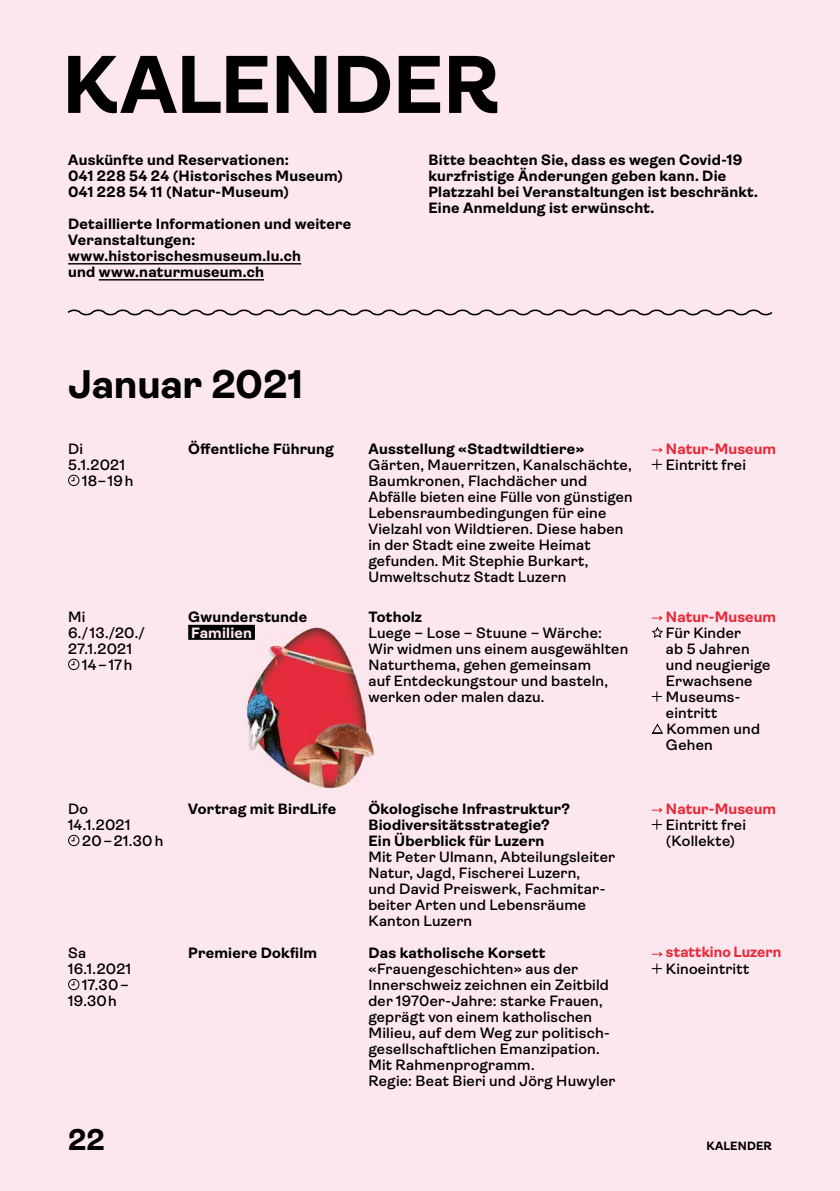
<style>
.page{position:relative;width:840px;height:1191px;background:#fff}
.page>*{position:absolute;margin:0;border:0;box-sizing:border-box;transform-origin:0 0}
.t1{font:700 82px "Ambit";letter-spacing:-.005em;color:#000}
.t2{font:700 40px "Ambit";letter-spacing:-.005em;color:#000}
.t3{font:700 30px "Ambit";color:#000}
.t4{font:600 15px/16px "Ambit";letter-spacing:.015em;color:#000}
.t5{font:700 15px/16px "Ambit";letter-spacing:.015em;color:#000}
.t6{font:700 15px "Ambit";letter-spacing:.005em;color:#e52c3b}
.t7{font:700 15px "Ambit";letter-spacing:.01em;color:#fde7ef}
.t8{font:700 12px "Ambit";letter-spacing:.01em;color:#000}
</style>
<div class="page">
<div style="left:0;top:0;width:839px;height:1191px;background:#fde7ef"></div>
<hr style="left:839px;top:0;width:1px;height:1191px;background:#fde7ef">
<hr style="left:68px;top:263px;width:233px;height:1px;background:#000">
<hr style="left:99px;top:279px;width:165px;height:1px;background:#000">
<svg style="left:67px;top:309px;width:706px;height:7px"></svg>
<svg style="left:651px;top:447px;width:12px;height:6px"></svg>
<svg style="left:651px;top:459px;width:10px;height:10px"></svg>
<svg style="left:651px;top:615px;width:12px;height:23px"></svg>
<svg style="left:651px;top:691px;width:10px;height:10px"></svg>
<svg style="left:651px;top:723px;width:12px;height:11px"></svg>
<svg style="left:651px;top:807px;width:12px;height:6px"></svg>
<svg style="left:651px;top:819px;width:10px;height:10px"></svg>
<svg style="left:651px;top:952px;width:12px;height:5px"></svg>
<svg style="left:651px;top:963px;width:10px;height:10px"></svg>
<svg style="left:68px;top:474px;width:12px;height:12px"></svg>
<svg style="left:68px;top:658px;width:12px;height:12px"></svg>
<svg style="left:68px;top:834px;width:12px;height:12px"></svg>
<svg style="left:68px;top:978px;width:12px;height:12px"></svg>
<img style="left:242px;top:624px;width:132px;height:165px">
<div style="left:188px;top:625px;width:67px;height:15px;background:#000"></div>
<h1 class="t1" style="left:62px;top:39px;width:438px">KALENDER</h1>
<p class="t5" style="left:68px;top:152px;width:276px">Auskünfte und Reservationen:<br>041 228 54 24 (Historisches Museum)<br>041 228 54 11 (Natur-Museum)</p>
<p class="t5" style="left:68px;top:216px;width:284px">Detaillierte Informationen und weitere<br>Veranstaltungen: www.historischesmuseum.lu.ch<br>und www.naturmuseum.ch</p>
<p class="t5" style="left:428px;top:152px;width:331px">Bitte beachten Sie, dass es wegen Covid-19 kurzfristige Änderungen geben kann. Die Platzzahl bei Veranstaltungen ist beschränkt.<br>Eine Anmeldung ist erwünscht.</p>
<h2 class="t2" style="left:68px;top:362px;width:237px">Januar 2021</h2>
<p class="t4" style="left:68px;top:440px;width:16px">Di</p>
<p class="t4" style="left:68px;top:456px;width:58px">5.1.2021</p>
<p class="t4" style="left:82px;top:472px;width:53px">18–19h</p>
<p class="t5" style="left:188px;top:440px;width:147px">Öffentliche Führung</p>
<p class="t4" style="left:68px;top:608px;width:19px">Mi</p>
<p class="t4" style="left:68px;top:624px;width:78px">6./13./20./</p>
<p class="t4" style="left:68px;top:640px;width:65px">27.1.2021</p>
<p class="t4" style="left:82px;top:656px;width:52px">14–17h</p>
<p class="t5" style="left:188px;top:608px;width:120px">Gwunderstunde</p>
<p class="t7" style="left:191px;top:624px;width:62px">Familien</p>
<p class="t5" style="left:368px;top:440px;width:217px">Ausstellung «Stadtwildtiere»</p>
<p class="t4" style="left:368px;top:456px;width:265px">Gärten, Mauerritzen, Kanalschächte, Baumkronen, Flachdächer und Abfälle bieten eine Fülle von günstigen Lebensraumbedingungen für eine Vielzahl von Wildtieren. Diese haben in der Stadt eine zweite Heimat gefunden. Mit Stephie Burkart, Umweltschutz Stadt Luzern</p>
<p class="t5" style="left:368px;top:608px;width:55px">Totholz</p>
<p class="t4" style="left:368px;top:624px;width:261px">Luege – Lose – Stuune – Wärche:<br>Wir widmen uns einem ausgewählten<br>Naturthema, gehen gemeinsam<br>auf Entdeckungstour und basteln, werken oder malen dazu.</p>
<p class="t4" style="left:68px;top:800px;width:21px">Do</p>
<p class="t4" style="left:68px;top:816px;width:64px">14.1.2021</p>
<p class="t4" style="left:82px;top:832px;width:82px">20–21.30 h</p>
<p class="t5" style="left:188px;top:800px;width:149px">Vortrag mit BirdLife</p>
<p class="t4" style="left:68px;top:944px;width:20px">Sa</p>
<p class="t4" style="left:68px;top:960px;width:65px">16.1.2021</p>
<p class="t4" style="left:82px;top:976px;width:48px">17.30–</p>
<p class="t4" style="left:68px;top:992px;width:50px">19.30h</p>
<p class="t5" style="left:188px;top:944px;width:130px">Premiere Dokfilm</p>
<h3 class="t3" style="left:68px;top:1123px;width:38px">22</h3>
<p class="t5" style="left:368px;top:800px;width:203px">Ökologische Infrastruktur?<br>Biodiversitätsstrategie?<br>Ein Überblick für Luzern</p>
<p class="t4" style="left:368px;top:848px;width:248px">Mit Peter Ulmann, Abteilungsleiter<br>Natur, Jagd, Fischerei Luzern,<br>und David Preiswerk, Fachmitar&shy;beiter Arten und Lebensräume<br>Kanton Luzern</p>
<p class="t5" style="left:368px;top:944px;width:178px">Das katholische Korsett</p>
<p class="t4" style="left:368px;top:960px;width:248px">«Frauengeschichten» aus der<br>Innerschweiz zeichnen ein Zeitbild der 1970er-Jahre: starke Frauen, geprägt von einem katholischen<br>Milieu, auf dem Weg zur politisch&shy;gesellschaftlichen Emanzipation.<br>Mit Rahmenprogramm.<br>Regie: Beat Bieri und Jörg Huwyler</p>
<p class="t6" style="left:665px;top:440px;width:112px">Natur-Museum</p>
<p class="t4" style="left:665px;top:456px;width:82px">Eintritt frei</p>
<p class="t6" style="left:665px;top:608px;width:112px">Natur-Museum</p>
<p class="t4" style="left:665px;top:624px;width:106px">Für Kinder<br>ab 5 Jahren und neugierige<br>Erwachsene<br>Museums&shy;eintritt<br>Kommen und<br>Gehen</p>
<p class="t6" style="left:665px;top:800px;width:112px">Natur-Museum</p>
<p class="t4" style="left:665px;top:816px;width:82px">Eintritt frei (Kollekte)</p>
<p class="t6" style="left:665px;top:943px;width:117px">stattkino Luzern</p>
<p class="t4" style="left:665px;top:960px;width:85px">Kinoeintritt</p>
<p class="t8" style="left:706px;top:1139px;width:67px">KALENDER</p>
</div>
